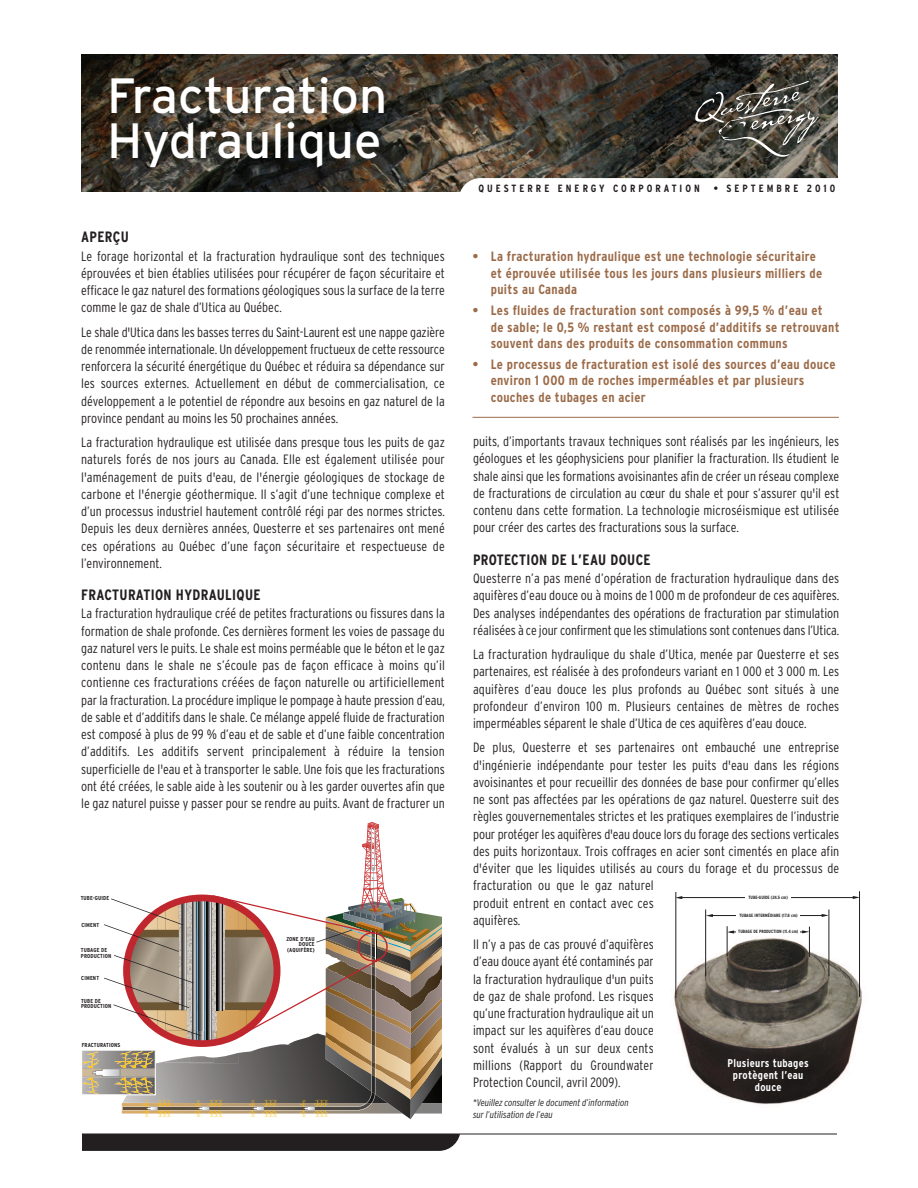
<style>
.page{position:relative;width:918px;height:1188px;background:#fff}
.page>*{position:absolute;margin:0;border:0;box-sizing:border-box;transform-origin:0 0}
.t1{font:49.5px/45px "Interstate";color:#fff}
.t2{font:700 condensed 15px "Interstate";letter-spacing:.025em;color:#231f20}
.t3{font:300 condensed 13.5px/17.2px "Interstate";color:#231f20;text-align:justify}
.t4{font:700 condensed 13.5px/16.5px "Interstate";letter-spacing:.025em;color:#9b6b49}
.t5{font:700 condensed 11.25px/12px "Interstate";letter-spacing:.025em;color:#fff;text-align:center}
.t6{font:700 condensed 10.5px "Interstate";letter-spacing:.29em;color:#231f20}
.t7{font:italic 300 condensed 9.75px/12px "Interstate";color:#231f20}
.t8{font:700 condensed 5.7px/5.7px "Interstate";letter-spacing:.02em;color:#231f20}
.t9{font:700 condensed 4.65px "Interstate";color:#231f20}
</style>
<div class="page">
<div style="left:56px;top:1107px;width:405px;height:44px;background:#231f20;border-radius:22px"></div>
<div style="left:0;top:1105px;width:862px;height:29px;background:#fff"></div>
<div style="left:12px;top:1112px;width:70px;height:54px;background:#fff"></div>
<hr style="left:82px;top:1134px;width:755px;height:1px;background:#231f20">
<img style="left:81px;top:54px;width:756px;height:138px">
<svg style="left:695px;top:81px;width:124px;height:76px;background:#5a5851"></svg>
<div style="left:459px;top:178px;width:457px;height:44px;background:#fff;border-radius:22px"></div>
<hr style="left:472px;top:417px;width:367px;height:1px;background:#9b6b49">
<img style="left:82px;top:822px;width:360px;height:297px">
<hr style="left:678px;top:897px;width:178px;height:1px;background:#231f20">
<svg style="left:675px;top:896px;width:7px;height:3px"></svg>
<svg style="left:853px;top:896px;width:6px;height:3px"></svg>
<div style="left:745px;top:894px;width:45px;height:8px;background:#fff"></div>
<img style="left:671px;top:924px;width:192px;height:181px">
<hr style="left:709px;top:915px;width:115px;height:1px;background:#231f20">
<svg style="left:706px;top:914px;width:7px;height:3px"></svg>
<svg style="left:822px;top:914px;width:7px;height:3px"></svg>
<hr style="left:730px;top:932px;width:75px;height:1px;background:#231f20">
<svg style="left:728px;top:930px;width:6px;height:4px"></svg>
<svg style="left:802px;top:930px;width:7px;height:3px"></svg>
<div style="left:737px;top:909px;width:63px;height:27px;background:#fff"></div>
<hr style="left:809px;top:927px;width:1px;height:30px;background:#231f20">
<hr style="left:727px;top:926px;width:1px;height:30px;background:#231f20">
<hr style="left:705px;top:910px;width:1px;height:66px;background:#231f20">
<hr style="left:829px;top:910px;width:1px;height:66px;background:#231f20">
<hr style="left:676px;top:892px;width:1px;height:106px;background:#231f20">
<hr style="left:859px;top:891px;width:1px;height:106px;background:#231f20">
<h1 class="t1" style="left:107px;top:74px;width:282px">Fracturation<br>Hydraulique</h1>
<p class="t2" style="left:81px;top:228px;width:49px">APERÇU</p>
<p class="t3" style="left:81px;top:247px;width:365px">Le forage horizontal et la fracturation hydraulique sont des techniques éprouvées et bien établies utilisées pour récupérer de façon sécuritaire et efficace le gaz naturel des formations géologiques sous la surface de la terre comme le gaz de shale d’Utica au Québec.</p>
<p class="t3" style="left:81px;top:323px;width:365px">Le shale d'Utica dans les basses terres du Saint-Laurent est une nappe gazière de renommée internationale. Un développement fructueux de cette ressource renforcera la sécurité énergétique du Québec et réduira sa dépendance sur les sources externes. Actuellement en début de commercialisation, ce développement a le potentiel de répondre aux besoins en gaz naturel de la province pendant au moins les 50 prochaines années.</p>
<p class="t3" style="left:81px;top:434px;width:365px">La fracturation hydraulique est utilisée dans presque tous les puits de gaz naturels forés de nos jours au Canada. Elle est également utilisée pour l'aménagement de puits d'eau, de l'énergie géologiques de stockage de carbone et l'énergie géothermique. Il s’agit d’une technique complexe et d’un processus industriel hautement contrôlé régi par des normes strictes.<br>Depuis les deux dernières années, Questerre et ses partenaires ont mené ces opérations au Québec d’une façon sécuritaire et respectueuse de l’environnement.</p>
<p class="t2" style="left:81px;top:586px;width:181px">FRACTURATION HYDRAULIQUE</p>
<p class="t3" style="left:81px;top:605px;width:365px">La fracturation hydraulique créé de petites fracturations ou fissures dans la formation de shale profonde. Ces dernières forment les voies de passage du gaz naturel vers le puits. Le shale est moins perméable que le béton et le gaz contenu dans le shale ne s’écoule pas de façon efficace à moins qu’il contienne ces fracturations créées de façon naturelle ou artificiellement par la fracturation. La procédure implique le pompage à haute pression d’eau, de sable et d’additifs dans le shale. Ce mélange appelé fluide de fracturation est composé à plus de 99 % d’eau et de sable et d’une faible concentration d’additifs. Les additifs servent principalement à réduire la tension superficielle de l'eau et à transporter le sable. Une fois que les fracturations ont été créées, le sable aide à les soutenir ou à les garder ouvertes afin que le gaz naturel puisse y passer pour se rendre au puits. Avant de fracturer un</p>
<p class="t8" style="left:81px;top:895px;width:30px">TUBE-GUIDE</p>
<p class="t8" style="left:81px;top:922px;width:19px">CIMENT</p>
<p class="t8" style="left:81px;top:947px;width:32px">TUBAGE DE<br>PRODUCTION</p>
<p class="t8" style="left:81px;top:975px;width:19px">CIMENT</p>
<p class="t8" style="left:81px;top:998px;width:32px">TUBE DE<br>PRODUCTION</p>
<p class="t8" style="left:82px;top:1043px;width:40px">FRACTURATIONS</p>
<p class="t8" style="left:287px;top:936px;width:30px;text-align:right">ZONE D’EAU<br>DOUCE (AQUIFÈRE)</p>
<p class="t6" style="left:478px;top:182px;width:223px">QUESTERRE ENERGY CORPORATION</p>
<p class="t6" style="left:714px;top:182px;width:123px">• SEPTEMBRE 2010</p>
<p class="t4" style="left:491px;top:248px;width:333px;text-indent:-18px">• La fracturation hydraulique est une technologie sécuritaire et éprouvée utilisée tous les jours dans plusieurs milliers de puits au Canada</p>
<p class="t4" style="left:491px;top:302px;width:350px;text-indent:-18px">• Les fluides de fracturation sont composés à 99,5 % d’eau et<br>de sable; le 0,5 % restant est composé d’additifs se retrouvant souvent dans des produits de consommation communs</p>
<p class="t4" style="left:491px;top:356px;width:346px;text-indent:-18px">• Le processus de fracturation est isolé des sources d’eau douce environ 1 000 m de roches imperméables et par plusieurs couches de tubages en acier</p>
<p class="t3" style="left:473px;top:433px;width:368px">puits, d’importants travaux techniques sont réalisés par les ingénieurs, les géologues et les géophysiciens pour planifier la fracturation. Ils étudient le shale ainsi que les formations avoisinantes afin de créer un réseau complexe de fracturations de circulation au cœur du shale et pour s’assurer qu'il est contenu dans cette formation. La technologie microséismique est utilisée pour créer des cartes des fracturations sous la surface.</p>
<p class="t2" style="left:473px;top:551px;width:179px">PROTECTION DE L’EAU DOUCE</p>
<p class="t3" style="left:473px;top:570px;width:368px">Questerre n’a pas mené d’opération de fracturation hydraulique dans des aquifères d’eau douce ou à moins de 1 000 m de profondeur de ces aquifères.<br>Des analyses indépendantes des opérations de fracturation par stimulation réalisées à ce jour confirment que les stimulations sont contenues dans l’Utica.</p>
<p class="t3" style="left:473px;top:646px;width:368px">La fracturation hydraulique du shale d’Utica, menée par Questerre et ses partenaires, est réalisée à des profondeurs variant en 1 000 et 3 000 m. Les aquifères d’eau douce les plus profonds au Québec sont situés à une profondeur d’environ 100 m. Plusieurs centaines de mètres de roches imperméables séparent le shale d’Utica de ces aquifères d’eau douce.</p>
<p class="t3" style="left:473px;top:739px;width:368px;text-align:left">De plus, Questerre et ses partenaires ont embauché une entreprise d'ingénierie indépendante pour tester les puits d'eau dans les régions avoisinantes et pour recueillir des données de base pour confirmer qu’elles ne sont pas affectées par les opérations de gaz naturel. Questerre suit des règles gouvernementales strictes et les pratiques exemplaires de l’industrie pour protéger les aquifères d'eau douce lors du forage des sections verticales des puits horizontaux. Trois coffrages en acier sont cimentés en place afin d'éviter que les liquides utilisés au cours du forage et du processus de fracturation ou que le gaz naturel<br>produit entrent en contact avec ces<br>aquifères.</p>
<p class="t3" style="left:473px;top:936px;width:182px">Il n’y a pas de cas prouvé d’aquifères d’eau douce ayant été contaminés par la fracturation hydraulique d'un puits de gaz de shale profond. Les risques qu’une fracturation hydraulique ait un impact sur les aquifères d’eau douce sont évalués à un sur deux cents millions (Rapport du Groundwater Protection Council, avril 2009).</p>
<p class="t7" style="left:473px;top:1097px;width:157px">*Veuillez consulter le document d’information sur l’utilisation de l’eau</p>
<p class="t9" style="left:748px;top:895px;width:41px">TUBE-GUIDE (24.5 cm)</p>
<p class="t9" style="left:739px;top:912px;width:60px">TUBAGE INTERMÉDIARE (17.8 cm)</p>
<p class="t9" style="left:738px;top:929px;width:62px">TUBAGE DE PRODUCTION (11.4 cm)</p>
<p class="t5" style="left:728px;top:1057px;width:83px">Plusieurs tubages protègent l’eau douce</p>
</div>
